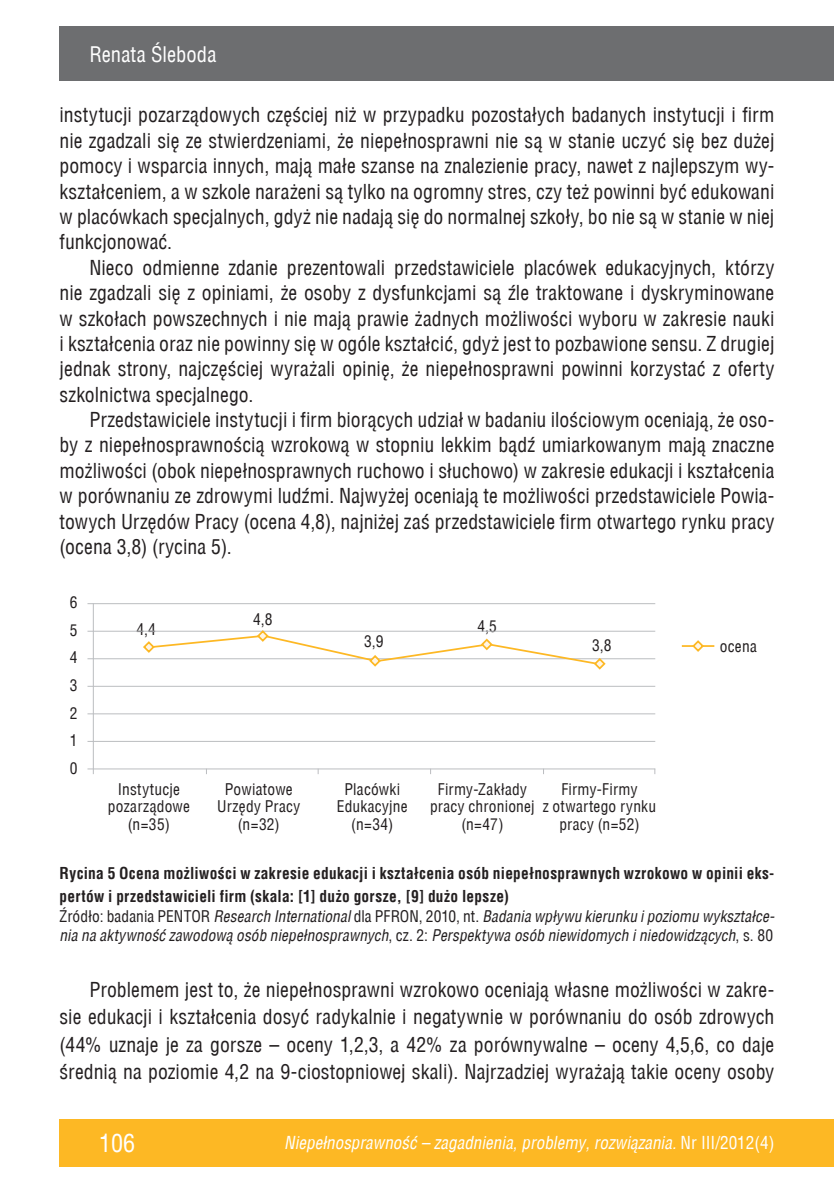
<style>
.page{position:relative;width:834px;height:1191px;background:#fff}
.page>*{position:absolute;margin:0;border:0;box-sizing:border-box;transform-origin:0 0}
.t1{font:24.5px "Switzerland Condensed";color:#fff}
.t2{font:21px "Switzerland Condensed";letter-spacing:.005em;color:#fff}
.t3{font:20.12px/25.4px "Switzerland Condensed";letter-spacing:.005em;color:#231f20;text-align:justify}
.t4{font:italic 17.5px "Switzerland Condensed";color:#fff}
.t5{font:italic 15.75px/19.8px "Switzerland Condensed";letter-spacing:.005em;color:#231f20}
.t6{font:15.75px/17.5px "Switzerland Condensed";letter-spacing:.015em;color:#231f20;text-align:center}
.t7{font:700 15.75px/23.3px "Switzerland Condensed";letter-spacing:.02em;color:#231f20}
.s1{font-style:normal}
</style>
<div class="page">
<div style="left:60px;top:1119px;width:773px;height:47px;background:#fdb824"></div>
<div style="left:60px;top:26px;width:773px;height:55px;background:#6d6e70"></div>
<hr style="left:87px;top:603px;width:568px;height:1px;background:#bbbdc0">
<hr style="left:87px;top:631px;width:568px;height:1px;background:#bbbdc0">
<hr style="left:87px;top:658px;width:568px;height:1px;background:#bbbdc0">
<hr style="left:87px;top:686px;width:568px;height:1px;background:#bbbdc0">
<hr style="left:87px;top:713px;width:568px;height:1px;background:#bbbdc0">
<hr style="left:87px;top:741px;width:568px;height:1px;background:#bbbdc0">
<hr style="left:87px;top:768px;width:568px;height:1px;background:#bbbdc0">
<hr style="left:93px;top:603px;width:1px;height:171px;background:#bbbdc0">
<svg style="left:142px;top:630px;width:464px;height:40px"></svg>
<hr style="left:681px;top:645px;width:33px;height:2px;background:#fdb824">
<svg style="left:690px;top:640px;width:15px;height:12px"></svg>
<p class="t2" style="left:89px;top:42px;width:129px">Renata Śleboda</p>
<p class="t3" style="left:60px;top:102px;width:716px">instytucji pozarządowych częściej niż w przypadku pozostałych badanych instytucji i firm nie zgadzali się ze stwierdzeniami, że niepełnosprawni nie są w stanie uczyć się bez dużej pomocy i wsparcia innych, mają małe szanse na znalezienie pracy, nawet z najlepszym wy&shy;kształceniem, a w szkole narażeni są tylko na ogromny stres, czy też powinni być edukowani w placówkach specjalnych, gdyż nie nadają się do normalnej szkoły, bo nie są w stanie w niej funkcjonować.</p>
<p class="t3" style="left:60px;top:255px;width:716px;text-indent:30px">Nieco odmienne zdanie prezentowali przedstawiciele placówek edukacyjnych, którzy nie zgadzali się z opiniami, że osoby z dysfunkcjami są źle traktowane i dyskryminowane w szkołach powszechnych i nie mają prawie żadnych możliwości wyboru w zakresie nauki i kształcenia oraz nie powinny się w ogóle kształcić, gdyż jest to pozbawione sensu. Z drugiej jednak strony, najczęściej wyrażali opinię, że niepełnosprawni powinni korzystać z oferty szkolnictwa specjalnego.</p>
<p class="t3" style="left:60px;top:407px;width:716px;text-indent:30px">Przedstawiciele instytucji i firm biorących udział w badaniu ilościowym oceniają, że oso&shy;by z niepełnosprawnością wzrokową w stopniu lekkim bądź umiarkowanym mają znaczne możliwości (obok niepełnosprawnych ruchowo i słuchowo) w zakresie edukacji i kształcenia w porównaniu ze zdrowymi ludźmi. Najwyżej oceniają te możliwości przedstawiciele Powia&shy;towych Urzędów Pracy (ocena 4,8), najniżej zaś przedstawiciele firm otwartego rynku pracy (ocena 3,8) (rycina 5).</p>
<p class="t6" style="left:70px;top:588px;width:9px;line-height:27.7px;text-align:justify">6<br>5<br>4<br>3<br>2<br>1<br>0</p>
<p class="t6" style="left:136px;top:620px;width:21px">4,4</p>
<p class="t6" style="left:253px;top:611px;width:21px">4,8</p>
<p class="t6" style="left:477px;top:617px;width:21px">4,5</p>
<p class="t6" style="left:364px;top:632px;width:21px">3,9</p>
<p class="t6" style="left:592px;top:636px;width:21px">3,8</p>
<p class="t6" style="left:108px;top:780px;width:83px">Instytucje pozarządowe (n=35)</p>
<p class="t6" style="left:217px;top:780px;width:85px">Powiatowe<br>Urzędy Pracy (n=32)</p>
<p class="t6" style="left:337px;top:780px;width:72px">Placówki<br>Edukacyjne (n=34)</p>
<p class="t6" style="left:430px;top:780px;width:106px">Firmy-Zakłady pracy chronionej (n=47)</p>
<p class="t6" style="left:542px;top:780px;width:115px">Firmy-Firmy<br>z otwartego rynku pracy (n=52)</p>
<p class="t6" style="left:719px;top:637px;width:39px">ocena</p>
<p class="t7" style="left:60px;top:861px;width:716px">Rycina 5 Ocena możliwości w zakresie edukacji i kształcenia osób niepełnosprawnych wzrokowo w opinii eks&shy;pertów i przedstawicieli firm (skala: [1] dużo gorsze, [9] dużo lepsze)</p>
<p class="t5" style="left:60px;top:906px;width:716px"><span class="s1">Źródło: badania PENTOR</span> Research International <span class="s1">dla PFRON, 2010, nt.</span> Badania wpływu kierunku i poziomu wykształce&shy;nia na aktywność zawodową osób niepełnosprawnych<span class="s1">, cz. 2:</span> Perspektywa osób niewidomych i niedowidzących<span class="s1">, s. 80</span></p>
<p class="t3" style="left:60px;top:975px;width:716px;line-height:27.7px;text-indent:30px">Problemem jest to, że niepełnosprawni wzrokowo oceniają własne możliwości w zakre&shy;sie edukacji i kształcenia dosyć radykalnie i negatywnie w porównaniu do osób zdrowych (44% uznaje je za gorsze – oceny 1,2,3, a 42% za porównywalne – oceny 4,5,6, co daje średnią na poziomie 4,2 na 9-ciostopniowej skali). Najrzadziej wyrażają takie oceny osoby</p>
<p class="t1" style="left:99px;top:1129px;width:38px">106</p>
<p class="t4" style="left:284px;top:1132px;width:491px">Niepełnosprawność – zagadnienia, problemy, rozwiązania. <span class="s1">Nr III/2012(4)</span></p>
</div>
